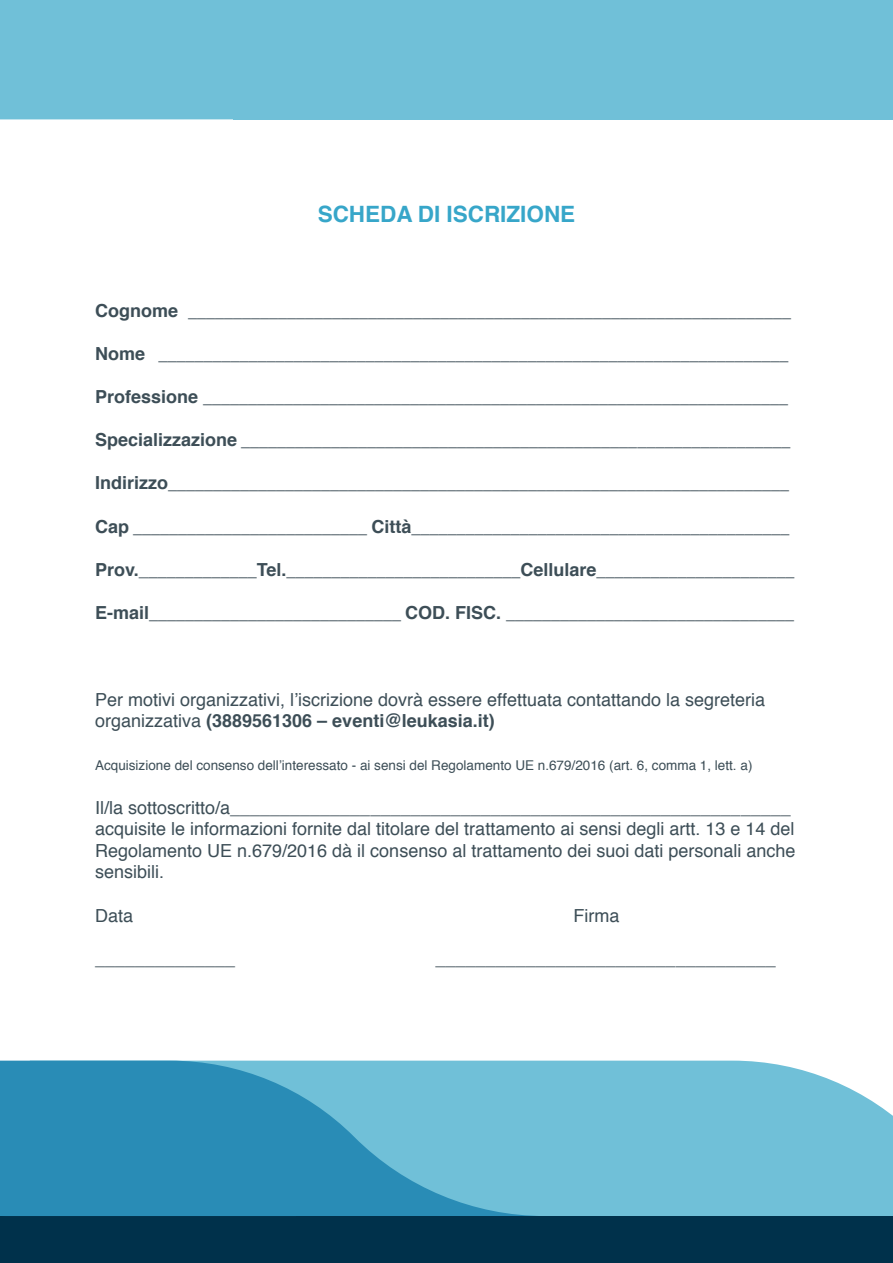
<style>
.page{position:relative;width:893px;height:1263px;background:#fff}
.page>*{position:absolute;margin:0;border:0;box-sizing:border-box;transform-origin:0 0}
.t1{font:700 22.5px "Helvetica";color:#37a6c9}
.t2{font:18px "Minion Pro";color:#3d4e57}
.t3{font:18px/21.6px "Helvetica";color:#3d4e57}
.t4{font:13.5px "Helvetica";color:#3d4e57}
.s1{font-family:"Helvetica";font-weight:700}
.s2{font-weight:700}
</style>
<div class="page">
<div style="left:429px;top:1060px;width:464px;height:156px;background:#70c0d8"></div>
<svg style="left:0;top:1060px;width:429px;height:203px;background:#2d84a9"></svg>
<div style="left:0;top:0;width:233px;height:119px;background:#70c0d8"></div>
<div style="left:233px;top:0;width:660px;height:119px;background:#70c0d8"></div>
<div style="left:296px;top:1216px;width:597px;height:47px;background:#00314b"></div>
<p class="t1" style="left:318px;top:196px;width:259px">SCHEDA DI ISCRIZIONE</p>
<p class="t2" style="left:95px;top:299px;width:697px"><span class="s1">Cognome</span> ___________________________________________________________________</p>
<p class="t2" style="left:95px;top:342px;width:695px"><span class="s1">Nome</span> ______________________________________________________________________</p>
<p class="t2" style="left:95px;top:385px;width:695px"><span class="s1">Professione</span> _________________________________________________________________</p>
<p class="t2" style="left:95px;top:428px;width:697px"><span class="s1">Specializzazione</span> _____________________________________________________________</p>
<p class="t2" style="left:95px;top:472px;width:695px"><span class="s1">Indirizzo</span>_____________________________________________________________________</p>
<p class="t2" style="left:95px;top:515px;width:696px"><span class="s1">Cap</span> __________________________ <span class="s1">Città</span>__________________________________________</p>
<p class="t2" style="left:95px;top:558px;width:701px"><span class="s1">Prov._</span>____________<span class="s1">Tel.</span>__________________________<span class="s1">Cellulare</span>______________________</p>
<p class="t2" style="left:95px;top:601px;width:701px"><span class="s1">E-mail</span>____________________________ <span class="s1">COD. FISC.</span> ________________________________</p>
<p class="t3" style="left:95px;top:689px;width:671px">Per motivi organizzativi, l’iscrizione dovrà essere effettuata contattando la segreteria organizzativa <span class="s2">(3889561306 – eventi@leukasia.it)</span></p>
<p class="t4" style="left:95px;top:755px;width:659px">Acquisizione del consenso dell’interessato - ai sensi del Regolamento UE n.679/2016 (art. 6, comma 1, lett. a)</p>
<p class="t3" style="left:95px;top:797px;width:702px">Il/la sottoscritto/a________________________________________________________ acquisite le informazioni fornite dal titolare del trattamento ai sensi degli artt. 13 e 14 del Regolamento UE n.679/2016 dà il consenso al trattamento dei suoi dati personali anche sensibili.</p>
<p class="t3" style="left:95px;top:905px;width:40px">Data</p>
<p class="t3" style="left:574px;top:905px;width:47px">Firma</p>
<p class="t3" style="left:95px;top:948px;width:142px">______________</p>
<p class="t3" style="left:435px;top:948px;width:342px">__________________________________</p>
</div>
